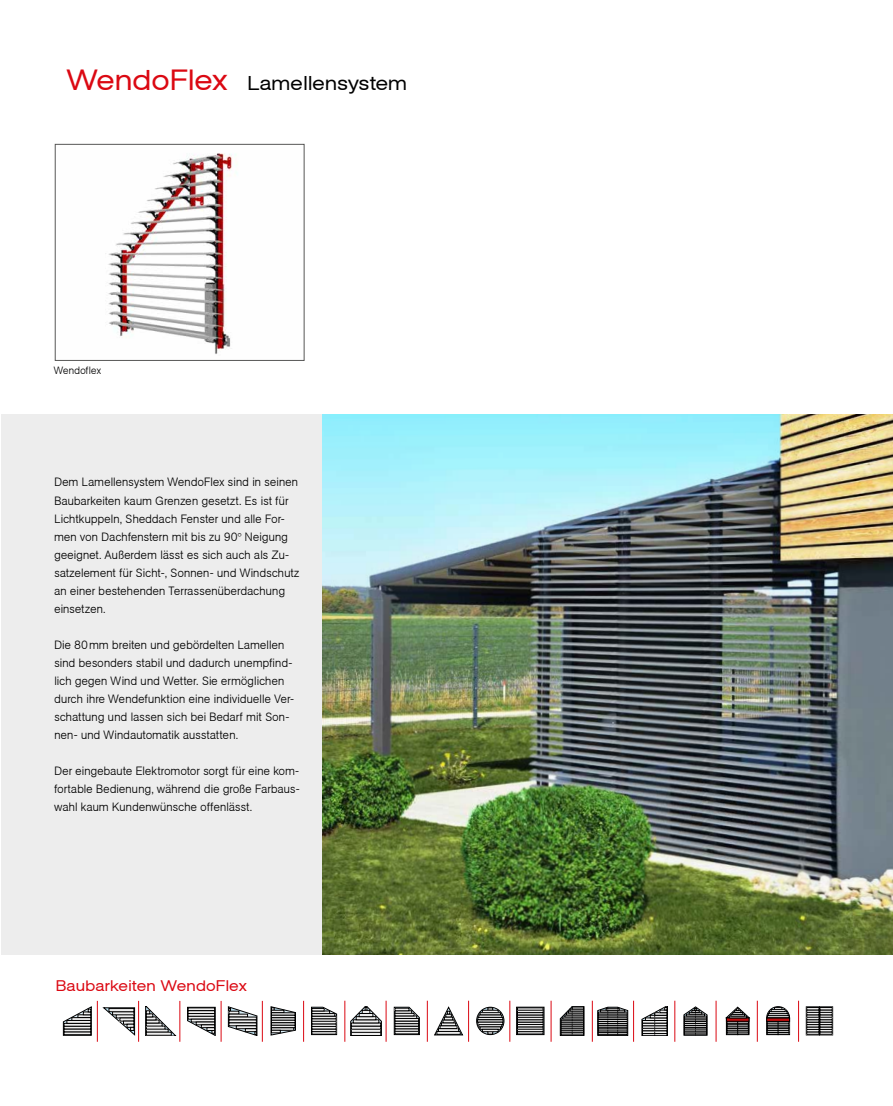
<style>
.page{position:relative;width:893px;height:1106px;background:#fff}
.page>*{position:absolute;margin:0;border:0;box-sizing:border-box;transform-origin:0 0}
.t1{font:19.5px "Agba Extended Normal";letter-spacing:.02em;color:#000}
.t2{font:15px "Agba Extended Normal";letter-spacing:.03em;color:#db0812}
.t3{font:700 12px/18px "Agba Small";letter-spacing:.01em;color:#000}
.t4{font:700 10.5px "Agba Small";letter-spacing:.015em;color:#000}
.s1{font-size:28.5px;color:#db0812}
</style>
<div class="page">
<div style="left:1px;top:414px;width:892px;height:540px;background:#ededed"></div>
<img style="left:322px;top:414px;width:570px;height:540px">
<hr style="left:97px;top:1000px;width:1px;height:41px;background:#db0812">
<hr style="left:138px;top:1000px;width:1px;height:41px;background:#db0812">
<hr style="left:180px;top:1000px;width:1px;height:41px;background:#db0812">
<hr style="left:221px;top:1000px;width:1px;height:41px;background:#db0812">
<hr style="left:262px;top:1000px;width:1px;height:41px;background:#db0812">
<hr style="left:303px;top:1000px;width:1px;height:41px;background:#db0812">
<hr style="left:345px;top:1000px;width:1px;height:41px;background:#db0812">
<hr style="left:386px;top:1000px;width:1px;height:41px;background:#db0812">
<hr style="left:427px;top:1000px;width:1px;height:41px;background:#db0812">
<hr style="left:468px;top:1000px;width:1px;height:41px;background:#db0812">
<hr style="left:510px;top:1000px;width:1px;height:41px;background:#db0812">
<hr style="left:551px;top:1000px;width:1px;height:41px;background:#db0812">
<hr style="left:592px;top:1000px;width:1px;height:41px;background:#db0812">
<hr style="left:633px;top:1000px;width:1px;height:41px;background:#db0812">
<hr style="left:675px;top:1000px;width:1px;height:41px;background:#db0812">
<hr style="left:716px;top:1000px;width:1px;height:41px;background:#db0812">
<hr style="left:757px;top:1000px;width:1px;height:41px;background:#db0812">
<hr style="left:798px;top:1000px;width:1px;height:41px;background:#db0812">
<svg style="left:63px;top:1006px;width:29px;height:29px"></svg>
<div style="left:64px;top:1023px;width:27px;height:3px;border:1px solid #000"></div>
<div style="left:72px;top:1017px;width:19px;height:3px;border:1px solid #000"></div>
<div style="left:67px;top:1020px;width:24px;height:3px;border:1px solid #000"></div>
<svg style="left:103px;top:1007px;width:32px;height:28px"></svg>
<div style="left:109px;top:1008px;width:25px;height:3px;border:1px solid #000"></div>
<svg style="left:145px;top:1006px;width:31px;height:29px"></svg>
<svg style="left:187px;top:1007px;width:28px;height:28px"></svg>
<svg style="left:228px;top:1006px;width:29px;height:29px"></svg>
<svg style="left:271px;top:1006px;width:25px;height:29px"></svg>
<svg style="left:311px;top:1007px;width:26px;height:27px"></svg>
<svg style="left:350px;top:1006px;width:32px;height:29px"></svg>
<svg style="left:394px;top:1007px;width:26px;height:27px"></svg>
<svg style="left:434px;top:1006px;width:29px;height:29px"></svg>
<svg style="left:477px;top:1007px;width:27px;height:27px"></svg>
<div style="left:476px;top:1007px;width:28px;height:27px;border:1px solid #000;border-radius:50%"></div>
<svg style="left:482px;top:1007px;width:16px;height:5px"></svg>
<div style="left:480px;top:1012px;width:21px;height:3px;border:1px solid #000"></div>
<div style="left:478px;top:1017px;width:25px;height:2px;border:1px solid #000"></div>
<div style="left:477px;top:1019px;width:26px;height:3px;border:1px solid #000"></div>
<div style="left:479px;top:1024px;width:23px;height:3px;border:1px solid #000"></div>
<div style="left:480px;top:1026px;width:21px;height:3px;border:1px solid #000"></div>
<svg style="left:482px;top:1029px;width:16px;height:5px"></svg>
<div style="left:516px;top:1007px;width:28px;height:27px;border:1px solid #000"></div>
<div style="left:517px;top:1031px;width:26px;height:3px;border:1px solid #000"></div>
<div style="left:517px;top:1024px;width:26px;height:3px;border:1px solid #000"></div>
<div style="left:517px;top:1022px;width:26px;height:2px;border:1px solid #000"></div>
<div style="left:517px;top:1019px;width:26px;height:3px;border:1px solid #000"></div>
<div style="left:517px;top:1017px;width:26px;height:2px;border:1px solid #000"></div>
<div style="left:517px;top:1012px;width:26px;height:3px;border:1px solid #000"></div>
<div style="left:517px;top:1007px;width:26px;height:3px;border:1px solid #000"></div>
<svg style="left:560px;top:1006px;width:24px;height:29px"></svg>
<svg style="left:597px;top:1007px;width:31px;height:28px"></svg>
<svg style="left:642px;top:1006px;width:26px;height:29px"></svg>
<svg style="left:684px;top:1006px;width:23px;height:29px"></svg>
<svg style="left:726px;top:1007px;width:23px;height:27px"></svg>
<svg style="left:766px;top:1006px;width:24px;height:28px"></svg>
<div style="left:806px;top:1006px;width:13px;height:29px;border:1px solid #000"></div>
<div style="left:819px;top:1006px;width:14px;height:29px;border:1px solid #000"></div>
<svg style="left:806px;top:1006px;width:27px;height:28px"></svg>
<img style="left:105px;top:153px;width:132px;height:201px">
<div style="left:55px;top:144px;width:249px;height:216px;border:1px solid #575756"></div>
<h1 class="t1" style="left:68px;top:72px;width:341px"><span class="s1">WendoFlex</span> Lamellensystem</h1>
<p class="t4" style="left:54px;top:364px;width:49px">Wendoflex</p>
<p class="t3" style="left:54px;top:473px;width:247px">Dem Lamellensystem WendoFlex sind in seinen Baubarkeiten kaum Grenzen gesetzt. Es ist für Lichtkuppeln, Sheddach Fenster und alle For&shy;men von Dachfenstern mit bis zu 90° Neigung geeignet. Außerdem lässt es sich auch als Zu&shy;satzelement für Sicht-, Sonnen- und Windschutz an einer bestehenden Terrassenüberdachung einsetzen.</p>
<p class="t3" style="left:54px;top:635px;width:241px">Die 80mm breiten und gebördelten Lamellen sind besonders stabil und dadurch unempfind&shy;lich gegen Wind und Wetter. Sie ermöglichen durch ihre Wendefunktion eine individuelle Ver&shy;schattung und lassen sich bei Bedarf mit Son&shy;nen- und Windautomatik ausstatten.</p>
<p class="t3" style="left:54px;top:761px;width:247px;text-align:justify">Der eingebaute Elektromotor sorgt für eine kom&shy;fortable Bedienung, während die große Farbaus&shy;wahl kaum Kundenwünsche offenlässt.</p>
<p class="t2" style="left:56px;top:976px;width:192px">Baubarkeiten WendoFlex</p>
</div>
